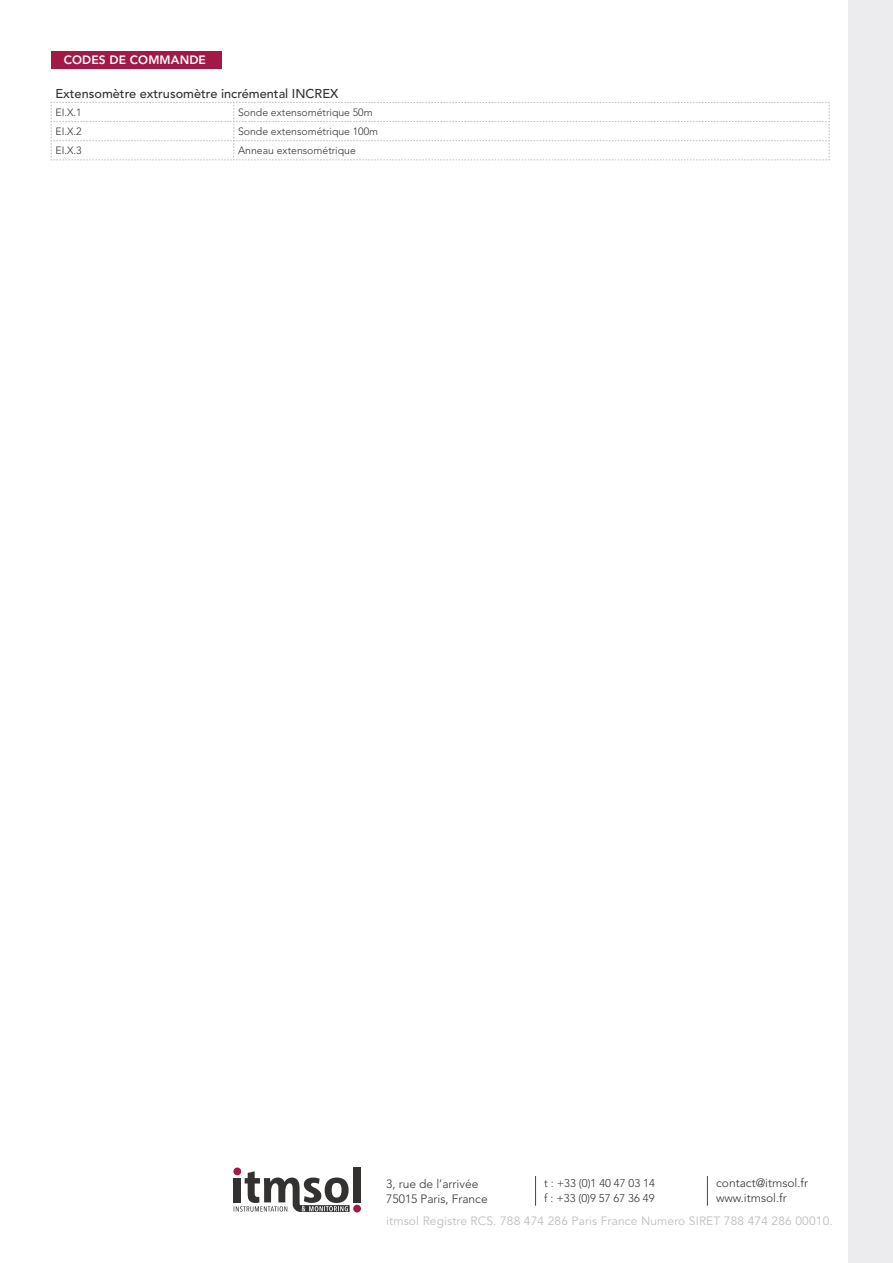
<style>
.page{position:relative;width:893px;height:1263px;background:#fff}
.page>*{position:absolute;margin:0;border:0;box-sizing:border-box;transform-origin:0 0}
.Tableau_-_Titre_gris{font:500 12.75px "Avenir LT Std";color:#333231}
.Siret{font:12px "Avenir LT Std";letter-spacing:.01em;color:#bcbdc0}
.Coordonnées_-_7_5pt{font:300 12px "Avenir LT Std";color:#333231}
.Sous-titre{font:800 12px "Avenir LT Std";letter-spacing:.01em;color:#fff}
.Coordonnées_-_7_5pt-2{font:300 11.25px "Avenir LT Std";color:#333231}
.Tableau_-_7pt{font:300 10.5px "Avenir LT Std";color:#333231}
</style>
<div class="page">
<hr style="left:535px;top:1176px;width:1px;height:30px;background:#a21946">
<hr style="left:707px;top:1176px;width:1px;height:30px;background:#a21946">
<div style="left:353px;top:1167px;width:8px;height:35px;background:#333231"></div>
<svg style="left:234px;top:1171px;width:116px;height:41px"></svg>
<div style="left:233px;top:1167px;width:8px;height:8px;background:#a21946;border-radius:50%"></div>
<div style="left:353px;top:1205px;width:8px;height:7px;background:#a21946;border-radius:50%"></div>
<div style="left:848px;top:0;width:45px;height:1263px;background:#ececee"></div>
<svg style="left:51px;top:102px;width:779px;height:59px"></svg>
<div style="left:51px;top:51px;width:170px;height:17px;background:#a21946"></div>
<p class="Sous-titre" style="left:64px;top:53px;width:144px">CODES DE COMMANDE</p>
<p class="Tableau_-_Titre_gris" style="left:55px;top:86px;width:284px">Extensomètre extrusomètre incrémental INCREX</p>
<p class="Tableau_-_7pt" style="left:55px;top:106px;width:28px">EI.X.1</p>
<p class="Tableau_-_7pt" style="left:238px;top:106px;width:136px">Sonde extensométrique 50m</p>
<p class="Tableau_-_7pt" style="left:55px;top:125px;width:28px">EI.X.2</p>
<p class="Tableau_-_7pt" style="left:238px;top:125px;width:142px">Sonde extensométrique 100m</p>
<p class="Tableau_-_7pt" style="left:55px;top:144px;width:28px">EI.X.3</p>
<p class="Tableau_-_7pt" style="left:238px;top:144px;width:119px">Anneau extensométrique</p>
<p class="Coordonnées_-_7_5pt" style="left:716px;top:1176px;width:94px">contact@itmsol.fr</p>
<p class="Coordonnées_-_7_5pt" style="left:716px;top:1191px;width:72px">www.itmsol.fr</p>
<p class="Coordonnées_-_7_5pt-2" style="left:544px;top:1176px;width:112px">t : +33 (0)1 40 47 03 14</p>
<p class="Coordonnées_-_7_5pt-2" style="left:544px;top:1191px;width:112px">f : +33 (0)9 57 67 36 49</p>
<p class="Coordonnées_-_7_5pt" style="left:386px;top:1177px;width:94px">3, rue de l’arrivée</p>
<p class="Coordonnées_-_7_5pt" style="left:386px;top:1192px;width:103px">75015 Paris, France</p>
<p class="Siret" style="left:386px;top:1214px;width:448px">itmsol Registre RCS. 788 474 286 Paris France Numero SIRET 788 474 286 00010.</p>
</div>
